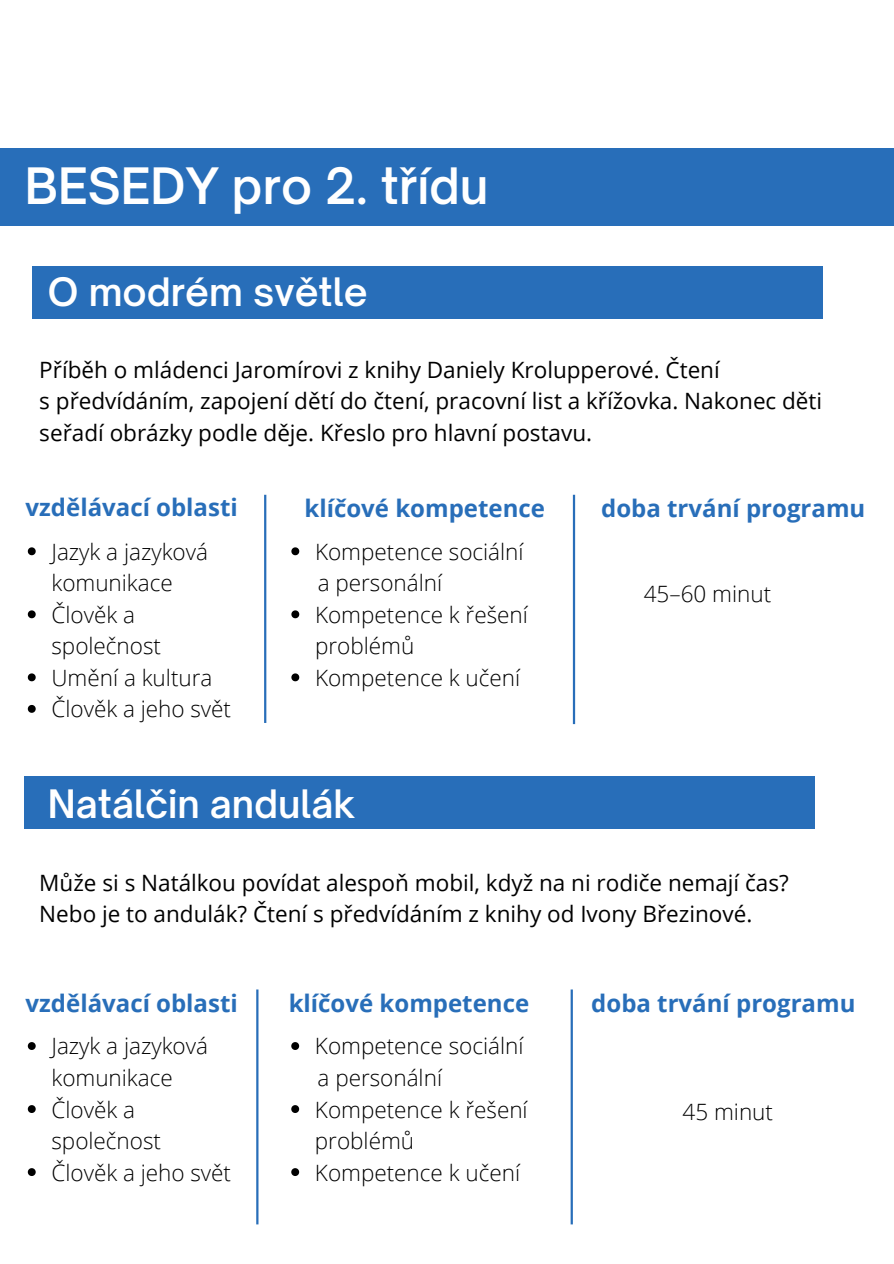
<style>
.page{position:relative;width:894px;height:1264px;background:#fff}
.page>*{position:absolute;margin:0;border:0;box-sizing:border-box;transform-origin:0 0}
.t1{font:600 48px "Open Sauce One";color:#fff}
.t2{font:600 37.5px "Open Sauce One";color:#fff}
.t3{font:700 24px "Open Sans";color:#286eb9}
.t4{font:22.5px/31.5px "Open Sans";color:#000}
.t5{font:300 22.5px/31.5px "Open Sans";color:#000}
</style>
<div class="page">
<div style="left:0;top:148px;width:893px;height:77px;background:#286eb9"></div>
<div style="left:33px;top:266px;width:789px;height:52px;background:#286eb9"></div>
<div style="left:25px;top:776px;width:790px;height:52px;background:#286eb9"></div>
<hr style="left:264px;top:495px;width:2px;height:228px;background:#286eb9">
<hr style="left:572px;top:495px;width:3px;height:229px;background:#286eb9">
<hr style="left:256px;top:989px;width:2px;height:235px;background:#286eb9">
<hr style="left:570px;top:989px;width:2px;height:235px;background:#286eb9">
<svg style="left:291px;top:1042px;width:8px;height:7px"></svg>
<svg style="left:291px;top:1105px;width:8px;height:7px"></svg>
<svg style="left:291px;top:1168px;width:8px;height:7px"></svg>
<svg style="left:291px;top:547px;width:8px;height:8px"></svg>
<svg style="left:291px;top:610px;width:8px;height:8px"></svg>
<svg style="left:291px;top:673px;width:8px;height:8px"></svg>
<svg style="left:28px;top:547px;width:8px;height:8px"></svg>
<svg style="left:28px;top:610px;width:8px;height:8px"></svg>
<svg style="left:28px;top:673px;width:8px;height:8px"></svg>
<svg style="left:28px;top:705px;width:8px;height:7px"></svg>
<svg style="left:28px;top:1042px;width:8px;height:7px"></svg>
<svg style="left:28px;top:1105px;width:8px;height:7px"></svg>
<svg style="left:28px;top:1168px;width:8px;height:7px"></svg>
<h1 class="t1" style="left:25px;top:156px;width:465px">BESEDY pro 2. třídu</h1>
<h2 class="t2" style="left:48px;top:268px;width:321px">O modrém světle</h2>
<p class="t4" style="left:39px;top:353px;width:681px">Příběh o mládenci Jaromírovi z knihy Daniely Krolupperové. Čtení</p>
<p class="t4" style="left:39px;top:384px;width:784px">s předvídáním, zapojení dětí do čtení, pracovní list a křížovka. Nakonec děti seřadí obrázky podle děje. Křeslo pro hlavní postavu.</p>
<p class="t3" style="left:26px;top:490px;width:214px">vzdělávací oblasti</p>
<p class="t3" style="left:304px;top:491px;width:242px">klíčové kompetence</p>
<p class="t5" style="left:51px;top:535px;width:158px">Jazyk a jazyková komunikace</p>
<h3 class="t5" style="left:51px;top:598px;width:111px">Člověk a společnost</h3>
<p class="t5" style="left:51px;top:661px;width:162px">Umění a kultura</p>
<h3 class="t5" style="left:51px;top:692px;width:181px">Člověk a jeho svět</h3>
<p class="t5" style="left:315px;top:535px;width:210px">Kompetence sociální</p>
<h3 class="t5" style="left:317px;top:566px;width:126px">a personální</h3>
<p class="t5" style="left:315px;top:598px;width:214px">Kompetence k řešení problémů</p>
<h2 class="t5" style="left:315px;top:661px;width:207px">Kompetence k učení</h2>
<p class="t2" style="left:48px;top:781px;width:309px">Natálčin andulák</p>
<p class="t3" style="left:601px;top:491px;width:265px">doba trvání programu</p>
<h3 class="t5" style="left:643px;top:578px;width:129px">45–60 minut</h3>
<p class="t4" style="left:39px;top:866px;width:750px">Může si s Natálkou povídat alespoň mobil, když na ni rodiče nemají čas?<br>Nebo je to andulák? Čtení s předvídáním z knihy od Ivony Březinové.</p>
<p class="t3" style="left:26px;top:986px;width:214px">vzdělávací oblasti</p>
<p class="t3" style="left:289px;top:986px;width:242px">klíčové kompetence</p>
<p class="t3" style="left:591px;top:986px;width:265px">doba trvání programu</p>
<p class="t5" style="left:51px;top:1029px;width:158px">Jazyk a jazyková komunikace</p>
<p class="t5" style="left:51px;top:1092px;width:111px">Člověk a společnost</p>
<p class="t5" style="left:51px;top:1155px;width:181px">Člověk a jeho svět</p>
<p class="t5" style="left:315px;top:1029px;width:210px">Kompetence sociální</p>
<p class="t5" style="left:317px;top:1061px;width:126px">a personální</p>
<p class="t5" style="left:315px;top:1092px;width:214px">Kompetence k řešení problémů</p>
<p class="t5" style="left:315px;top:1155px;width:207px">Kompetence k učení</p>
<h3 class="t5" style="left:682px;top:1095px;width:92px">45 minut</h3>
</div>
